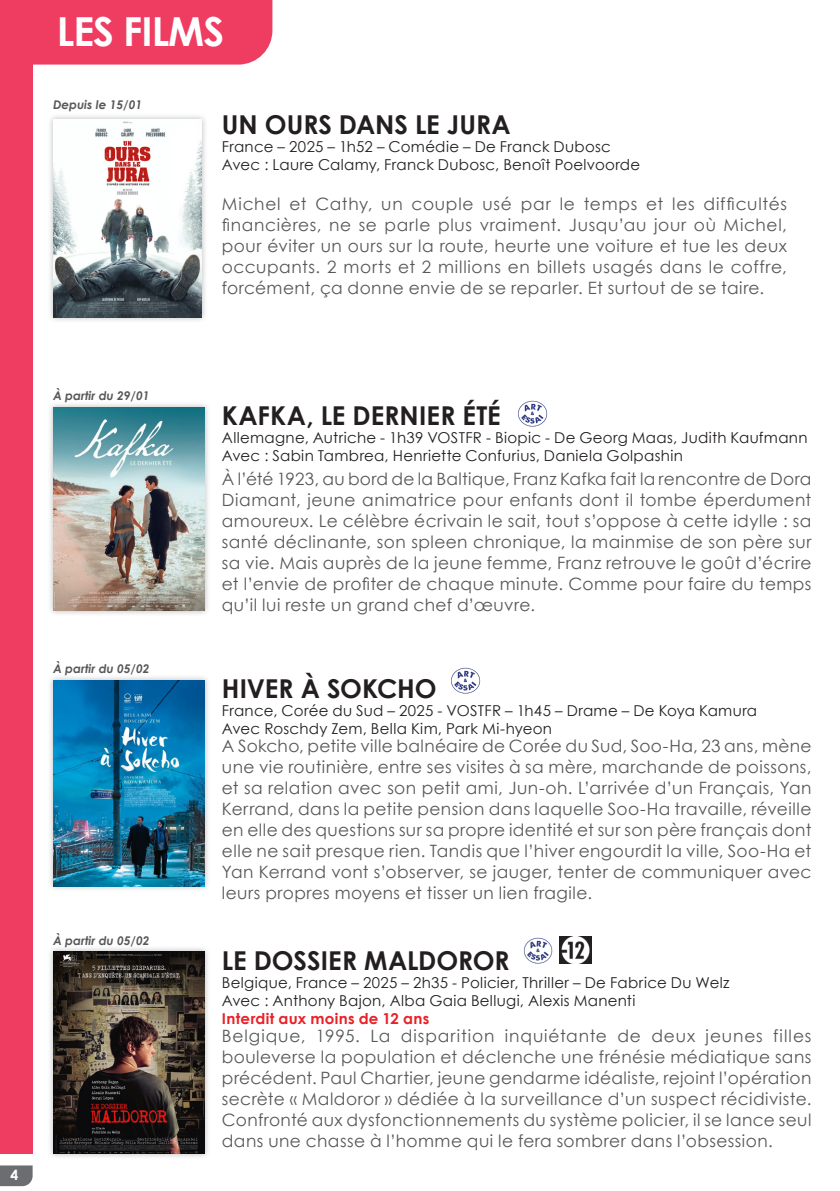
<style>
.page{position:relative;width:840px;height:1191px;background:#fff}
.page>*{position:absolute;margin:0;border:0;box-sizing:border-box;transform-origin:0 0}
.cartouche_film{font:700 40px "Century Gothic";letter-spacing:-.025em;color:#fff}
.courant{font:700 26px "Century Gothic";color:#231f20}
.courant-2{font:17px/21px "Century Gothic";letter-spacing:.025em;color:#57585a;text-align:justify}
.courant-3{font:15px "Century Gothic";letter-spacing:.02em;color:#231f20}
.courant-4{font:700 15px "Century Gothic";letter-spacing:.02em;color:#eb2028}
.t1{font:700 14px "Century Gothic";color:#fff}
.t2{font:italic 700 12px "Century Gothic";color:#57585a}
</style>
<div class="page">
<svg style="left:0;top:1165px;width:33px;height:21px"></svg>
<div style="left:33px;top:0;width:239px;height:65px;background:#ef3d62"></div>
<div style="left:0;top:0;width:33px;height:1153px;background:#ef3d62"></div>
<div style="left:47px;top:113px;width:161px;height:210px;background:#231f20;opacity:.3"></div>
<img style="left:53px;top:119px;width:149px;height:198px">
<div style="left:47px;top:401px;width:164px;height:216px;background:#231f20;opacity:.3"></div>
<img style="left:53px;top:407px;width:151px;height:204px">
<div style="left:47px;top:674px;width:164px;height:218px;background:#231f20;opacity:.3"></div>
<img style="left:53px;top:680px;width:151px;height:206px">
<div style="left:47px;top:945px;width:164px;height:215px;background:#231f20;opacity:.3"></div>
<img style="left:53px;top:951px;width:151px;height:202px">
<img style="left:518px;top:400px;width:30px;height:27px">
<img style="left:451px;top:667px;width:30px;height:27px">
<img style="left:523px;top:937px;width:30px;height:27px">
<img style="left:559px;top:936px;width:32px;height:27px">
<p class="cartouche_film" style="left:57px;top:1px;width:169px">LES FILMS</p>
<p class="t2" style="left:53px;top:96px;width:91px">Depuis le 15/01</p>
<p class="courant" style="left:222px;top:105px;width:290px">UN OURS DANS LE JURA</p>
<p class="courant-3" style="left:222px;top:136px;width:390px">France – 2025 – 1h52 – Comédie – De Franck Dubosc</p>
<p class="courant-3" style="left:222px;top:154px;width:419px">Avec : Laure Calamy, Franck Dubosc, Benoît Poelvoorde</p>
<p class="courant-2" style="left:222px;top:193px;width:566px">Michel et Cathy, un couple usé par le temps et les difficultés financières, ne se parle plus vraiment. Jusqu’au jour où Michel, pour éviter un ours sur la route, heurte une voiture et tue les deux occupants. 2 morts et 2 millions en billets usagés dans le coffre, forcément, ça donne envie de se reparler. Et surtout de se taire.</p>
<p class="t2" style="left:53px;top:387px;width:98px">À partir du 29/01</p>
<p class="t2" style="left:53px;top:659px;width:98px">À partir du 05/02</p>
<p class="t2" style="left:53px;top:932px;width:98px">À partir du 05/02</p>
<p class="t1" style="left:11px;top:1164px;width:9px">4</p>
<p class="courant" style="left:222px;top:396px;width:280px">KAFKA, LE DERNIER ÉTÉ</p>
<p class="courant-3" style="left:222px;top:427px;width:587px">Allemagne, Autriche - 1h39 VOSTFR - Biopic - De Georg Maas, Judith Kaufmann</p>
<p class="courant-3" style="left:222px;top:445px;width:462px">Avec : Sabin Tambrea, Henriette Confurius, Daniela Golpashin</p>
<p class="courant-2" style="left:222px;top:468px;width:590px">À l’été 1923, au bord de la Baltique, Franz Kafka fait la rencontre de Dora Diamant, jeune animatrice pour enfants dont il tombe éperdument amoureux. Le célèbre écrivain le sait, tout s’oppose à cette idylle : sa santé déclinante, son spleen chronique, la mainmise de son père sur sa vie. Mais auprès de la jeune femme, Franz retrouve le goût d’écrire et l’envie de profiter de chaque minute. Comme pour faire du temps qu’il lui reste un grand chef d’œuvre.</p>
<p class="courant" style="left:222px;top:668px;width:216px">HIVER À SOKCHO</p>
<p class="courant-3" style="left:222px;top:700px;width:536px">France, Corée du Sud – 2025 - VOSTFR – 1h45 – Drame – De Koya Kamura</p>
<p class="courant-3" style="left:222px;top:718px;width:331px">Avec Roschdy Zem, Bella Kim, Park Mi-hyeon</p>
<p class="courant-2" style="left:222px;top:735px;width:590px">A Sokcho, petite ville balnéaire de Corée du Sud, Soo-Ha, 23 ans, mène une vie routinière, entre ses visites à sa mère, marchande de poissons, et sa relation avec son petit ami, Jun-oh. L’arrivée d’un Français, Yan Kerrand, dans la petite pension dans laquelle Soo-Ha travaille, réveille en elle des questions sur sa propre identité et sur son père français dont elle ne sait presque rien. Tandis que l’hiver engourdit la ville, Soo-Ha et Yan Kerrand vont s’observer, se jauger, tenter de communiquer avec leurs propres moyens et tisser un lien fragile.</p>
<p class="courant" style="left:222px;top:940px;width:289px">LE DOSSIER MALDOROR</p>
<p class="courant-3" style="left:222px;top:971px;width:509px">Belgique, France – 2025 – 2h35 - Policier, Thriller – De Fabrice Du Welz</p>
<p class="courant-3" style="left:222px;top:989px;width:415px">Avec : Anthony Bajon, Alba Gaia Bellugi, Alexis Manenti</p>
<p class="courant-4" style="left:222px;top:1006px;width:209px">Interdit aux moins de 12 ans</p>
<p class="courant-2" style="left:222px;top:1025px;width:590px">Belgique, 1995. La disparition inquiétante de deux jeunes filles bouleverse la population et déclenche une frénésie médiatique sans précédent. Paul Chartier, jeune gendarme idéaliste, rejoint l’opération secrète « Maldoror » dédiée à la surveillance d’un suspect récidiviste.<br>Confronté aux dysfonctionnements du système policier, il se lance seul dans une chasse à l’homme qui le fera sombrer dans l’obsession.</p>
</div>
